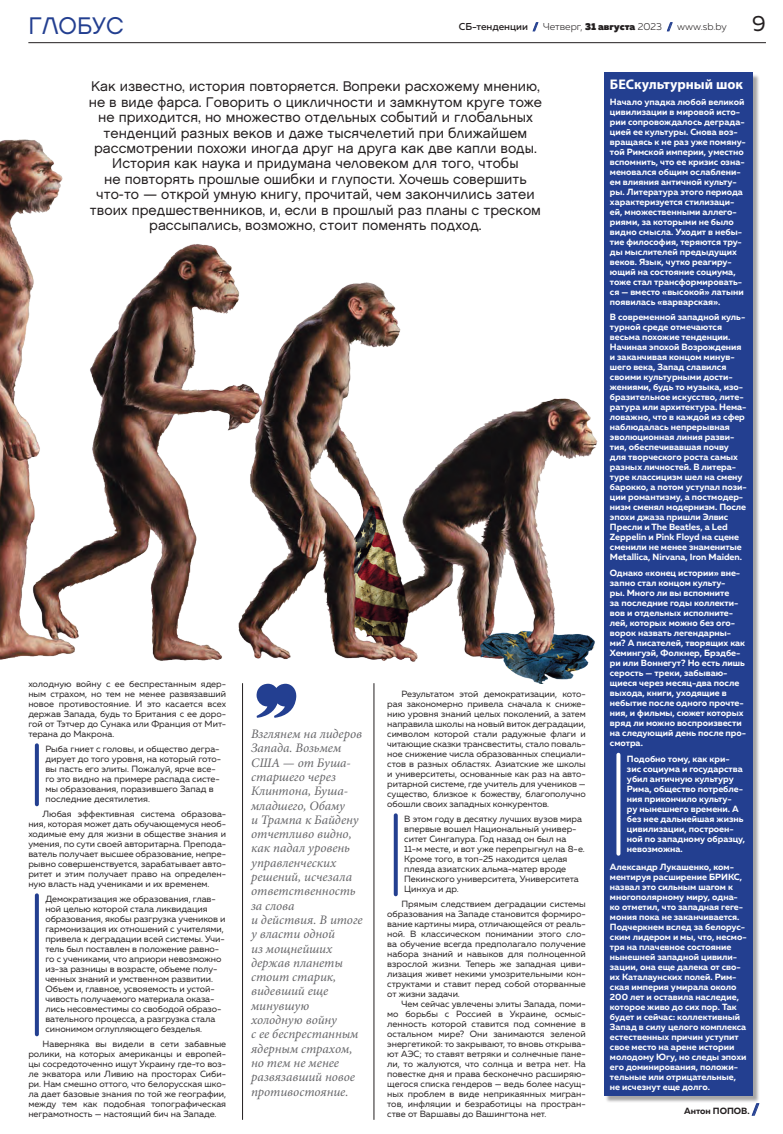
<style>
.page{position:relative;width:783px;height:1134px;background:#fff}
.page>*{position:absolute;margin:0;border:0;box-sizing:border-box;transform-origin:0 0}
.Колонтитул{font:24px "Chalet London Nineteen Sixty";color:#233f90}
.t1{font:22px "Muller";color:#231f20}
.лид{font:14px/15.4px "Chalet London Nineteen Sixty";color:#231f20;text-align:center}
.подзаголовок_синий{font:700 14px "Myriad Pro";color:#fff}
.t2{font:900 14px "Muller";color:#233f90}
.выноска_с_запятыми{font:italic 13px/14.3px "Minion Pro";color:#656568}
.t3{font:300 10px "Muller";color:#231f20}
.врезка_синяя{font:9px/10px "Muller";letter-spacing:-.005em;color:#231f20;text-align:justify}
.Kstati{font:700 9px/10px "Muller";color:#fff}
.Стиль_абзаца_1{font:700 9px/10px "Muller";color:#fff}
.Autor{font:700 9px "Muller";color:#231f20}
.s1{font-weight:500}
.s2{font-weight:900;color:#233f90}
.s3{font-weight:900}
</style>
<div class="page">
<svg style="left:532px;top:22px;width:6px;height:9px"></svg>
<svg style="left:667px;top:22px;width:5px;height:9px"></svg>
<hr style="left:28px;top:43px;width:737px;height:1px;background:#231f20">
<svg style="left:256px;top:684px;width:41px;height:34px"></svg>
<hr style="left:242px;top:683px;width:1px;height:437px;background:#231f20">
<hr style="left:373px;top:683px;width:1px;height:437px;background:#231f20">
<img style="left:0;top:72px;width:753px;height:611px">
<svg style="left:35px;top:745px;width:4px;height:59px"></svg>
<svg style="left:35px;top:895px;width:4px;height:139px"></svg>
<div style="left:605px;top:74px;width:154px;height:1029px;background:#231f20;opacity:.4"></div>
<div style="left:604px;top:73px;width:148px;height:1023px;background:#233f90"></div>
<svg style="left:616px;top:755px;width:4px;height:99px"></svg>
<svg style="left:393px;top:815px;width:4px;height:79px"></svg>
<svg style="left:751px;top:1103px;width:8px;height:13px"></svg>
<p class="Колонтитул" style="left:28px;top:11px;width:97px">ГЛОБУС</p>
<p class="t3" style="left:458px;top:21px;width:269px"><span class="s1">СБ-тенденции</span> <span class="s2">/</span> Четверг, <span class="s3">31 августа</span> 2023 <span class="s2">/</span> www.sb.by</p>
<p class="t1" style="left:752px;top:10px;width:15px">9</p>
<p class="лид" style="left:89px;top:79px;width:455px">Как известно, история повторяется. Вопреки расхожему мнению, не в виде фарса. Говорить о цикличности и замкнутом круге тоже не приходится, но множество отдельных событий и глобальных тенденций разных веков и даже тысячелетий при ближайшем рассмотрении похожи иногда друг на друга как две капли воды.<br>История как наука и придумана человеком для того, чтобы<br>не повторять прошлые ошибки и глупости. Хочешь совершить что-то — открой умную книгу, прочитай, чем закончились затеи твоих предшественников, и, если в прошлый раз планы с треском рассыпались, возможно, стоит поменять подход.</p>
<p class="врезка_синяя" style="left:28px;top:678px;width:199px">холодную войну с ее беспрестанным ядер&shy;ным страхом, но тем не менее развязавший новое противостояние. И это касается всех держав Запада, будь то Британия с ее доро&shy;гой от Тэтчер до Сунака или Франция от Мит&shy;терана до Макрона.</p>
<p class="врезка_синяя" style="left:45px;top:744px;width:177px;text-align:left">Рыба гниет с головы, и общество дегра&shy;дирует до того уровня, на который гото&shy;вы пасть его элиты. Пожалуй, ярче все&shy;го это видно на примере распада систе&shy;мы образования, поразившего Запад в последние десятилетия.</p>
<p class="врезка_синяя" style="left:28px;top:808px;width:199px;text-indent:14px">Любая эффективная система образова&shy;ния, которая может дать обучающемуся необ&shy;ходимые ему для жизни в обществе знания и умения, по сути своей авторитарна. Препода&shy;ватель получает высшее образование, непре&shy;рывно совершенствуется, зарабатывает авто&shy;ритет и этим получает право на определен&shy;ную власть над учениками и их временем.</p>
<p class="врезка_синяя" style="left:45px;top:894px;width:182px;text-align:left">Демократизация же образования, глав&shy;ной целью которой стала ликвидация образования, якобы разгрузка учеников и гармонизация их отношений с учителями, привела к деградации всей системы. Учи&shy;тель был поставлен в положение равно&shy;го с учениками, что априори невозможно из-за разницы в возрасте, объеме полу&shy;ченных знаний и умственном развитии.<br>Объем и, главное, усвояемость и устой&shy;чивость получаемого материала оказа&shy;лись несовместимы со свободой образо&shy;вательного процесса, а разгрузка стала синонимом оглупляющего безделья.</p>
<p class="врезка_синяя" style="left:28px;top:1038px;width:199px;text-indent:14px">Наверняка вы видели в сети забавные ролики, на которых американцы и европей&shy;цы сосредоточенно ищут Украину где-то воз&shy;ле экватора или Ливию на просторах Сиби&shy;ри. Нам смешно оттого, что белорусская шко&shy;ла дает базовые знания по той же географии, между тем как подобная топографическая неграмотность — настоящий бич на Западе.</p>
<p class="выноска_с_запятыми" style="left:251px;top:727px;width:113px">Взглянем на лидеров<br>Запада. Возьмем<br>США — от Буша&shy;старшего через<br>Клинтона, Буша&shy;младшего, Обаму<br>и Трампа к Байдену отчетливо видно, как падал уровень управленческих решений, исчезала ответственность за слова<br>и действия. В итоге у власти одной<br>из мощнейших держав планеты стоит старик, видевший еще минувшую холодную войну<br>с ее беспрестанным ядерным страхом, но тем не менее развязавший новое противостояние.</p>
<p class="врезка_синяя" style="left:387px;top:688px;width:200px;text-indent:14px">Результатом этой демократизации, кото&shy;рая закономерно привела сначала к сниже&shy;нию уровня знаний целых поколений, а затем направила школы на новый виток деградации, символом которой стали радужные флаги и читающие сказки трансвеститы, стало поваль&shy;ное снижение числа образованных специали&shy;стов в разных областях. Азиатские же школы и университеты, основанные как раз на авто&shy;ритарной системе, где учитель для учеников — существо, близкое к божеству, благополучно обошли своих западных конкурентов.</p>
<p class="врезка_синяя" style="left:404px;top:814px;width:182px;text-align:left">В этом году в десятку лучших вузов мира впервые вошел Национальный универ&shy;ситет Сингапура. Год назад он был на 11‑м месте, и вот уже перепрыгнул на 8‑е.<br>Кроме того, в топ-25 находится целая плеяда азиатских альма-матер вроде Пекинского университета, Университета Цинхуа и др.</p>
<p class="врезка_синяя" style="left:387px;top:898px;width:200px;text-indent:14px">Прямым следствием деградации системы образования на Западе становится формиро&shy;вание картины мира, отличающейся от реаль&shy;ной. В классическом понимании этого сло&shy;ва обучение всегда предполагало получение набора знаний и навыков для полноценной взрослой жизни. Теперь же западная циви&shy;лизация живет некими умозрительными кон&shy;структами и ставит перед собой оторванные от жизни задачи.</p>
<p class="врезка_синяя" style="left:387px;top:998px;width:200px;text-indent:14px">Чем сейчас увлечены элиты Запада, поми&shy;мо борьбы с Россией в Украине, осмыс&shy;ленность которой ставится под сомнение в остальном мире? Они занимаются зеленой энергетикой: то закрывают, то вновь открыва&shy;ют АЭС; то ставят ветряки и солнечные пане&shy;ли, то жалуются, что солнца и ветра нет. На повестке дня и права бесконечно расширяю&shy;щегося списка гендеров — ведь более насущ&shy;ных проблем в виде неприкаянных мигран&shy;тов, инфляции и безработицы на простран&shy;стве от Варшавы до Вашингтона нет.</p>
<p class="подзаголовок_синий" style="left:609px;top:75px;width:134px">БЕСкультурный шок</p>
<p class="Kstati" style="left:609px;top:97px;width:137px">Начало упадка любой великой цивилизации в мировой исто&shy;рии сопровождалось деграда&shy;цией ее культуры. Снова воз&shy;вращаясь к не раз уже помяну&shy;той Римской империи, уместно вспомнить, что ее кризис озна&shy;меновался общим ослаблени&shy;ем влияния античной культу&shy;ры. Литература этого периода характеризуется стилизаци&shy;ей, множественными аллего&shy;риями, за которыми не было видно смысла. Уходит в небы&shy;тие философия, теряются тру&shy;ды мыслителей предыдущих веков. Язык, чутко реагиру&shy;ющий на состояние социума, тоже стал трансформировать&shy;ся — вместо «высокой» латыни появилась «варварская».</p>
<p class="Kstati" style="left:609px;top:312px;width:138px">В современной западной куль&shy;турной среде отмечаются весьма похожие тенденции.<br>Начиная эпохой Возрождения и заканчивая концом минув&shy;шего века, Запад славился своими культурными дости&shy;жениями, будь то музыка, изо&shy;бразительное искусство, лите&shy;ратура или архитектура. Нема&shy;ловажно, что в каждой из сфер наблюдалась непрерывная эволюционная линия разви&shy;тия, обеспечивавшая почву для творческого роста самых разных личностей. В литера&shy;туре классицизм шел на смену барокко, а потом уступал пози&shy;ции романтизму, а постмодер&shy;низм сменял модернизм. После эпохи джаза пришли Элвис<br>Пресли и The Beatles, а Led<br>Zeppelin и Pink Floyd на сцене сменили не менее знаменитые<br>Metallica, Nirvana, Iron Maiden.</p>
<p class="Kstati" style="left:609px;top:568px;width:138px">Однако «конец истории» вне&shy;запно стал концом культу-<br>ры. Много ли вы вспомните<br>за последние годы коллекти&shy;вов и отдельных исполните&shy;лей, которых можно без ого&shy;ворок назвать легендарны&shy;ми? А писателей, творящих как<br>Хемингуэй, Фолкнер, Брэдбе&shy;ри или Воннегут? Но есть лишь серость — треки, забываю&shy;щиеся через месяц-два после выхода, книги, уходящие в небытие после одного прочте&shy;ния, и фильмы, сюжет которых вряд ли можно воспроизвести на следующий день после про&shy;смотра.</p>
<p class="Стиль_абзаца_1" style="left:626px;top:754px;width:120px">Подобно тому, как кри&shy;зис социума и государства убил античную культуру<br>Рима, общество потребле&shy;ния прикончило культу-<br>ру нынешнего времени. А без нее дальнейшая жизнь цивилизации, построен&shy;ной по западному образцу, невозможна.</p>
<p class="Kstati" style="left:609px;top:862px;width:138px">Александр Лукашенко, ком&shy;ментируя расширение БРИКС, назвал это сильным шагом к многополярному миру, одна&shy;ко отметил, что западная геге&shy;мония пока не заканчивается.<br>Подчеркнем вслед за белорус&shy;ским лидером и мы, что, несмо&shy;тря на плачевное состояние нынешней западной цивили&shy;зации, она еще далека от сво&shy;их Каталаунских полей. Рим&shy;ская империя умирала около<br>200 лет и оставила наследие, которое живо до сих пор. Так будет и сейчас: коллективный<br>Запад в силу целого комплекса естественных причин уступит свое место на арене истории молодому Югу, но следы эпохи его доминирования, положи&shy;тельные или отрицательные, не исчезнут еще долго.</p>
<p class="Autor" style="left:683px;top:1105px;width:67px">Антон ПОПОВ.</p>
<p class="t2" style="left:751px;top:1100px;width:8px">/</p>
</div>
